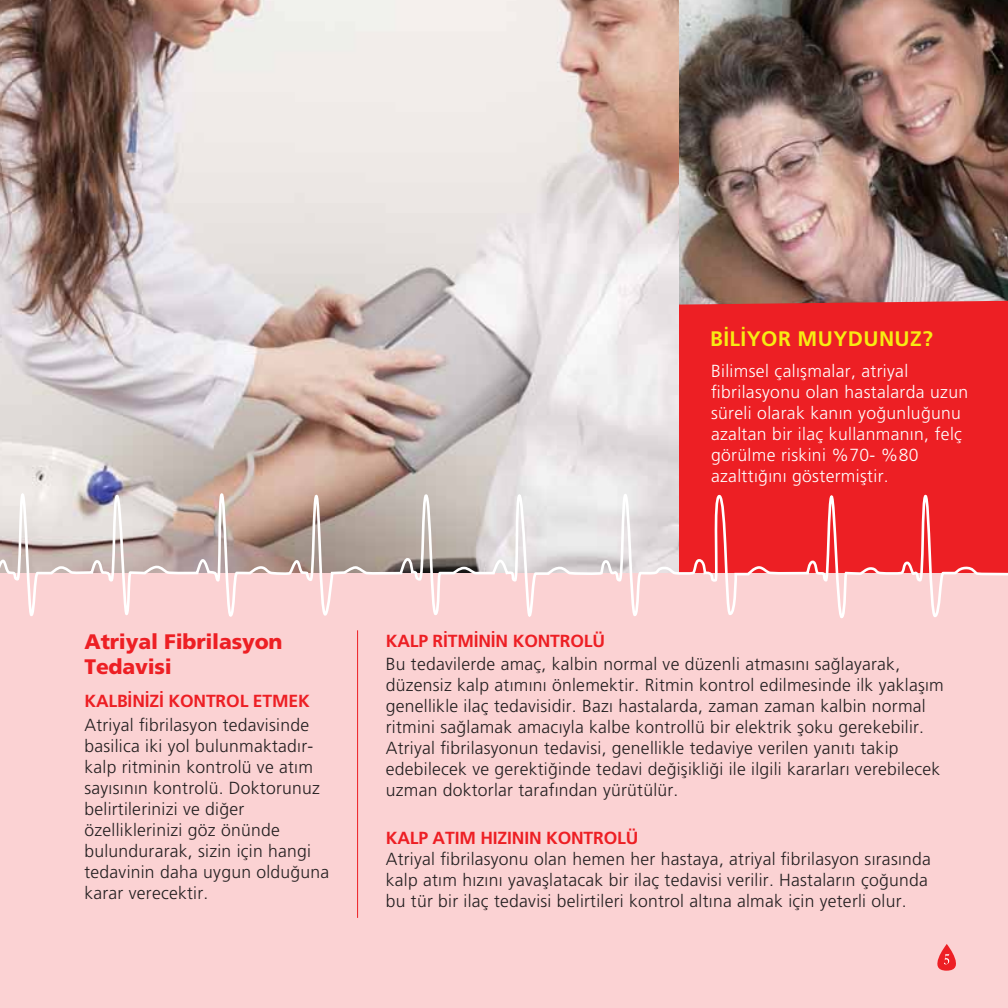
<style>
.page{position:relative;width:1008px;height:1008px;background:#fff}
.page>*{position:absolute;margin:0;border:0;box-sizing:border-box;transform-origin:0 0}
.t1{font:900 21px/25.2px "Frutiger LT Std";letter-spacing:-.01em;color:#ed1f24}
.t2{font:700 21px "Frutiger LT Std";letter-spacing:.02em;color:#f7ec13}
.t3{font:300 17.5px/21px "Frutiger LT Std";letter-spacing:.015em;color:#231f20}
.t4{font:300 17.5px/21px "Frutiger LT Std";letter-spacing:.02em;color:#fff}
.t5{font:700 17.5px "Frutiger LT Std";letter-spacing:-.01em;color:#ed1f24}
</style>
<div class="page">
<img style="left:678px;top:0;width:329px;height:301px">
<div style="left:678px;top:301px;width:329px;height:191px;background:#ed1f24"></div>
<img style="left:0;top:0;width:678px;height:492px">
<div style="left:0;top:573px;width:1007px;height:434px;background:#fbd2d3"></div>
<svg style="left:937px;top:944px;width:19px;height:26px"></svg>
<hr style="left:357px;top:630px;width:1px;height:287px;background:#ed1f24">
<svg style="left:0;top:492px;width:1007px;height:126px"></svg>
<p class="t2" style="left:709px;top:326px;width:224px">BİLİYOR MUYDUNUZ?</p>
<p class="t4" style="left:710px;top:360px;width:258px">Bilimsel çalışmalar, atriyal fibrilasyonu olan hastalarda uzun süreli olarak kanın yoğunluğunu azaltan bir ilaç kullanmanın, felç görülme riskini %70- %80 azalttığını göstermiştir.</p>
<p class="t1" style="left:84px;top:629px;width:199px">Atriyal Fibrilasyon<br>Tedavisi</p>
<p class="t5" style="left:84px;top:690px;width:227px">KALBİNİZİ KONTROL ETMEK</p>
<p class="t3" style="left:84px;top:714px;width:246px">Atriyal fibrilasyon tedavisinde basilica iki yol bulunmaktadır&shy;kalp ritminin kontrolü ve atım sayısının kontrolü. Doktorunuz belirtilerinizi ve diğer özelliklerinizi göz önünde bulundurarak, sizin için hangi tedavinin daha uygun olduğuna karar verecektir.</p>
<p class="t5" style="left:385px;top:630px;width:220px">KALP RİTMİNİN KONTROLÜ</p>
<p class="t3" style="left:385px;top:653px;width:559px">Bu tedavilerde amaç, kalbin normal ve düzenli atmasını sağlayarak, düzensiz kalp atımını önlemektir. Ritmin kontrol edilmesinde ilk yaklaşım genellikle ilaç tedavisidir. Bazı hastalarda, zaman zaman kalbin normal ritmini sağlamak amacıyla kalbe kontrollü bir elektrik şoku gerekebilir.<br>Atriyal fibrilasyonun tedavisi, genellikle tedaviye verilen yanıtı takip edebilecek ve gerektiğinde tedavi değişikliği ile ilgili kararları verebilecek uzman doktorlar tarafından yürütülür.</p>
<p class="t5" style="left:385px;top:826px;width:254px">KALP ATIM HIZININ KONTROLÜ</p>
<p class="t3" style="left:385px;top:848px;width:546px">Atriyal fibrilasyonu olan hemen her hastaya, atriyal fibrilasyon sırasında kalp atım hızını yavaşlatacak bir ilaç tedavisi verilir. Hastaların çoğunda bu tür bir ilaç tedavisi belirtileri kontrol altına almak için yeterli olur.</p>
</div>
